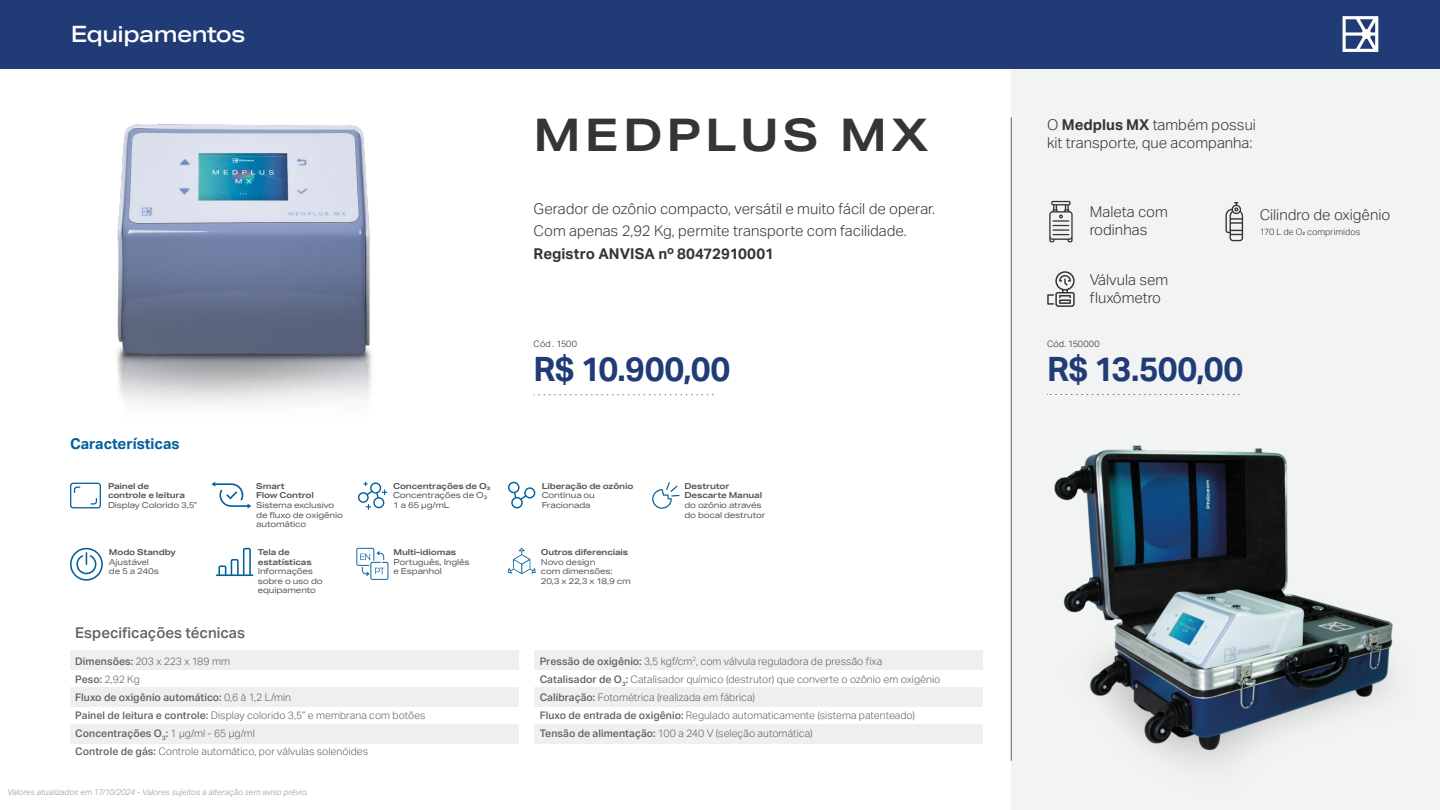
<style>
.page{position:relative;width:1440px;height:810px;background:#fff}
.page>*{position:absolute;margin:0;border:0;box-sizing:border-box;transform-origin:0 0}
.t1{font:700 45px "Aktiv Grotesk Ex";letter-spacing:.085em;color:#353535}
.t2{font:700 33.75px "Aktiv Grotesk";letter-spacing:-.015em;color:#203b76}
.t3{font:500 22.5px "Aktiv Grotesk Ex";letter-spacing:-.025em;color:#fff}
.t4{font:300 15px/18px "Aktiv Grotesk";color:#353535}
.t5{font:700 15px "Aktiv Grotesk";letter-spacing:.005em;color:#353535}
.t6{font:500 15px "Aktiv Grotesk";color:#616160}
.t7{font:700 15px "Aktiv Grotesk";color:#00609d}
.t8{font:300 10.5px/18px "Aktiv Grotesk";color:#616160}
.t9{font:300 9px "Aktiv Grotesk";letter-spacing:.005em;color:#353535}
.t10{font:300 9px "Aktiv Grotesk";color:#262626}
.t11{font:8.25px/9.6px "Aktiv Grotesk Ex";letter-spacing:-.02em;color:#575756}
.t12{font:700 8.25px/9.6px "Aktiv Grotesk Ex";letter-spacing:-.02em;color:#575756}
.t13{font:italic 300 8.25px "Aktiv Grotesk";letter-spacing:.005em;color:#969696}
.s1{font-weight:500}
.s2{font-weight:700}
.s3{font-weight:500;font-size:4.5px}
</style>
<div class="page">
<div style="left:1011px;top:65px;width:429px;height:745px;background:#f2f3f3"></div>
<img style="left:1055px;top:445px;width:338px;height:320px">
<svg style="left:534px;top:394px;width:180px;height:1px"></svg>
<svg style="left:1047px;top:394px;width:193px;height:1px"></svg>
<div style="left:0;top:0;width:1440px;height:68px;background:#203b76"></div>
<svg style="left:1343px;top:16px;width:35px;height:36px"></svg>
<hr style="left:1011px;top:118px;width:1px;height:642px;background:#5f5f5f">
<div style="left:534px;top:651px;width:448px;height:19px;background:#efefef"></div>
<div style="left:534px;top:687px;width:448px;height:20px;background:#efefef"></div>
<div style="left:534px;top:724px;width:448px;height:19px;background:#efefef"></div>
<div style="left:70px;top:651px;width:448px;height:19px;background:#efefef"></div>
<div style="left:70px;top:687px;width:448px;height:20px;background:#efefef"></div>
<div style="left:70px;top:724px;width:448px;height:19px;background:#efefef"></div>
<svg style="left:1049px;top:201px;width:24px;height:41px"></svg>
<svg style="left:1047px;top:271px;width:28px;height:36px"></svg>
<svg style="left:70px;top:483px;width:31px;height:25px"></svg>
<svg style="left:211px;top:482px;width:40px;height:27px"></svg>
<svg style="left:508px;top:482px;width:27px;height:26px"></svg>
<svg style="left:358px;top:482px;width:29px;height:28px"></svg>
<svg style="left:652px;top:482px;width:28px;height:27px"></svg>
<svg style="left:70px;top:547px;width:33px;height:34px"></svg>
<svg style="left:216px;top:548px;width:37px;height:28px"></svg>
<svg style="left:508px;top:548px;width:28px;height:26px"></svg>
<svg style="left:356px;top:548px;width:32px;height:32px"></svg>
<svg style="left:1226px;top:202px;width:17px;height:39px"></svg>
<img style="left:117px;top:125px;width:255px;height:280px">
<h3 class="t3" style="left:71px;top:20px;width:176px">Equipamentos</h3>
<h3 class="t7" style="left:70px;top:434px;width:111px">Características</h3>
<p class="t12" style="left:108px;top:481px;width:79px">Painel de controle e leitura</p>
<p class="t11" style="left:108px;top:500px;width:91px">Display Colorido 3,5”</p>
<p class="t12" style="left:109px;top:547px;width:68px">Modo Standby</p>
<p class="t11" style="left:109px;top:557px;width:52px">Ajustável de 5 a 240s</p>
<p class="t12" style="left:256px;top:481px;width:59px">Smart<br>Flow Control</p>
<p class="t11" style="left:256px;top:500px;width:88px">Sistema exclusivo de fluxo de oxigênio automático</p>
<p class="t12" style="left:258px;top:547px;width:55px">Tela de estatísticas</p>
<p class="t11" style="left:258px;top:566px;width:66px">Informações sobre o uso do equipamento</p>
<p class="t12" style="left:393px;top:481px;width:99px">Concentrações de O₃</p>
<p class="t11" style="left:393px;top:491px;width:96px">Concentrações de O₃<br>1 a 65 µg/mL</p>
<p class="t12" style="left:394px;top:547px;width:64px">Multi-idiomas</p>
<p class="t11" style="left:394px;top:557px;width:78px">Português, Inglês e Espanhol</p>
<h1 class="t1" style="left:534px;top:107px;width:397px">MEDPLUS MX</h1>
<h3 class="t4" style="left:534px;top:197px;width:403px;line-height:22.5px">Gerador de ozônio compacto, versátil e muito fácil de operar.<br>Com apenas 2,92 Kg, permite transporte com facilidade.</h3>
<h3 class="t5" style="left:534px;top:244px;width:242px">Registro ANVISA nº 80472910001</h3>
<p class="t10" style="left:534px;top:339px;width:45px">Cód . 1500</p>
<h2 class="t2" style="left:534px;top:348px;width:198px">R$ 10.900,00</h2>
<p class="t12" style="left:542px;top:481px;width:93px">Liberação de ozônio</p>
<p class="t11" style="left:542px;top:491px;width:55px">Contínua ou<br>Fracionada</p>
<p class="t12" style="left:541px;top:547px;width:89px">Outros diferenciais</p>
<p class="t11" style="left:541px;top:557px;width:91px">Novo design<br>com dimensões:<br>20,3 x 22,3 x 18,9 cm</p>
<p class="t12" style="left:685px;top:481px;width:79px">Destrutor<br>Descarte Manual</p>
<p class="t11" style="left:685px;top:500px;width:83px">do ozônio através do bocal destrutor</p>
<h3 class="t6" style="left:75px;top:624px;width:171px">Especificações técnicas</h3>
<p class="t8" style="left:75px;top:652px;width:352px"><span class="s1">Dimensões:</span> 203 x 223 x 189 mm<br><span class="s1">Peso:</span> 2,92 Kg<br><span class="s1">Fluxo de oxigênio automático:</span> 0,6 à 1,2 L/min<br><span class="s1">Painel de leitura e controle:</span> Display colorido 3,5” e membrana com botões <span class="s1">Concentrações O</span><sub>3</sub><span class="s1">:</span> 1 µg/ml - 65 µg/ml<br><span class="s1">Controle de gás:</span> Controle automático, por válvulas solenóides</p>
<p class="t8" style="left:540px;top:652px;width:402px"><span class="s1">Pressão de oxigênio:</span> 3,5 kgf/cm<sup>2</sup>, com válvula reguladora de pressão fixa <span class="s1">Catalisador de O</span><sub>3</sub><span class="s1">:</span> Catalisador químico (destrutor) que converte o ozônio em oxigênio <span class="s1">Calibração:</span> Fotométrica (realizada em fábrica)<br><span class="s1">Fluxo de entrada de oxigênio:</span> Regulado automaticamente (sistema patenteado)<br><span class="s1">Tensão de alimentação:</span> 100 a 240 V (seleção automática)</p>
<p class="t13" style="left:7px;top:788px;width:302px">Valores atualizados em 17/10/2024 - Valores sujeitos a alteração sem aviso prévio.</p>
<h3 class="t4" style="left:1047px;top:115px;width:210px">O <span class="s2">Medplus MX</span> também possui</h3>
<h3 class="t4" style="left:1047px;top:133px;width:207px">kit transporte, que acompanha:</h3>
<h3 class="t4" style="left:1090px;top:203px;width:80px">Maleta com rodinhas</h3>
<h3 class="t4" style="left:1090px;top:271px;width:80px">Válvula sem fluxômetro</h3>
<p class="t10" style="left:1047px;top:339px;width:54px">Cód. 150000</p>
<h2 class="t2" style="left:1047px;top:348px;width:198px">R$ 13.500,00</h2>
<h3 class="t4" style="left:1260px;top:205px;width:132px">Cilindro de oxigênio</h3>
<p class="t9" style="left:1260px;top:226px;width:102px">170 L de O<span class="s3">2</span> comprimidos</p>
</div>
